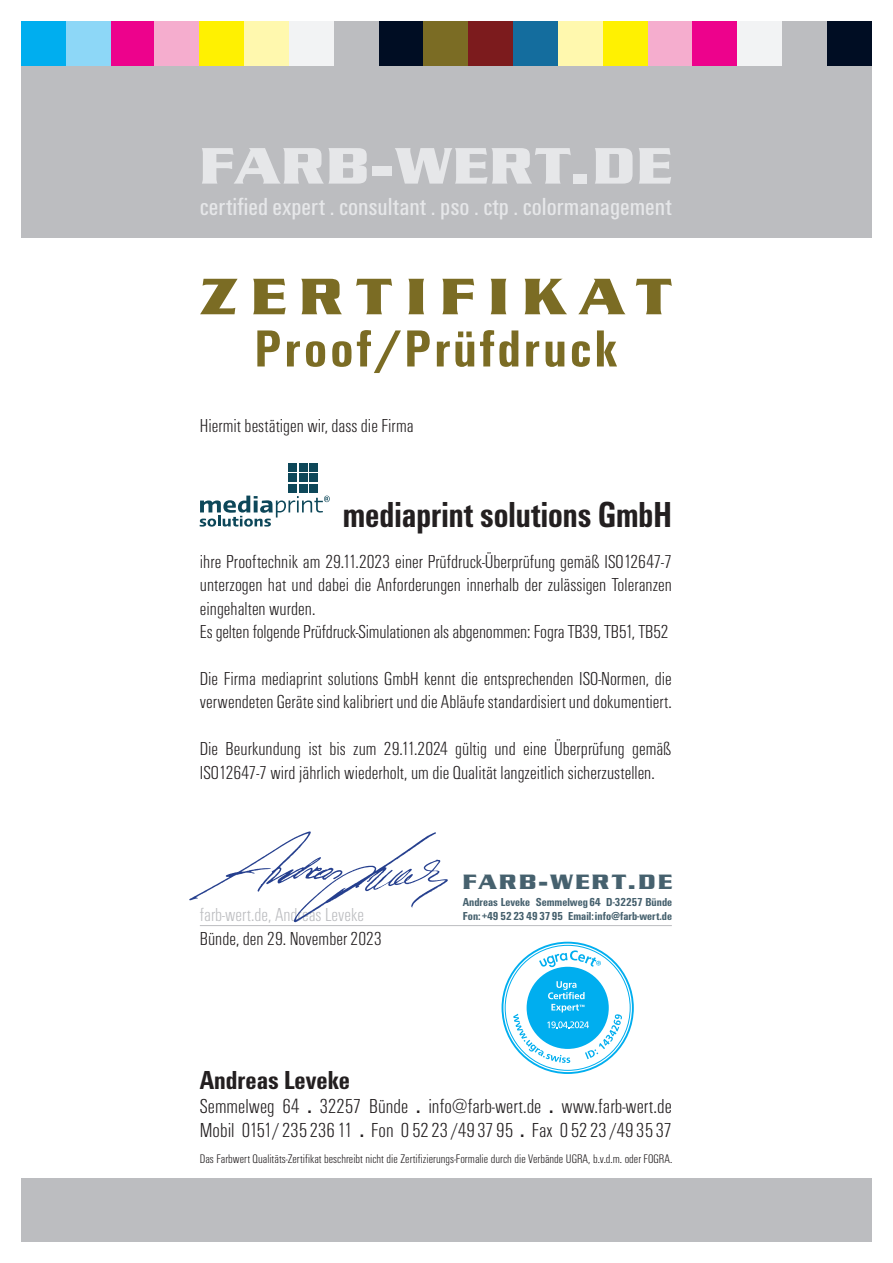
<style>
.page{position:relative;width:893px;height:1263px;background:#fff}
.page>*{position:absolute;margin:0;border:0;box-sizing:border-box;transform-origin:0 0}
.t1{font:700 55.5px "Serpentine";letter-spacing:.03em;color:#e6e7e9}
.t2{font:700 55.5px "Serpentine";letter-spacing:.24em;color:#7b6c24}
.t3{font:700 condensed 54px "U001 T";letter-spacing:.06em;color:#7b6c24}
.t4{font:700 condensed 37.5px "U001 T";color:#231f20;scale:.92 1}
.t5{font:700 condensed 27px "U001 T";color:#231f20}
.t6{font:condensed 25.65px "U001 T";color:#e6e7e9}
.t7{font:700 22.5px "Serpentine";letter-spacing:.105em;color:#46616e}
.t8{font:21px/24px "U001 T Ligh Cond";color:#231f20}
.t9{font:19.5px/23.4px "U001 T Ligh Cond";color:#231f20}
.t10{font:19.5px "U001 T Ligh Cond";color:#bcbdc0}
.t11{font:12.9px "U001 T Ligh Cond";color:#231f20}
.t12{font:700 condensed 12px/14.4px "U001 T";color:#46616e}
.s1{font-family:"U001 T";font-weight:700;font-stretch:condensed}
</style>
<div class="page">
<div style="left:21px;top:1178px;width:851px;height:64px;background:#bcbdc0"></div>
<div style="left:21px;top:21px;width:851px;height:217px;background:#bcbdc0"></div>
<div style="left:21px;top:21px;width:45px;height:45px;background:#00aeef"></div>
<div style="left:66px;top:21px;width:45px;height:45px;background:#8dd7f7"></div>
<div style="left:111px;top:21px;width:45px;height:45px;background:#ed028c"></div>
<div style="left:154px;top:21px;width:45px;height:45px;background:#f5adce"></div>
<div style="left:199px;top:21px;width:45px;height:45px;background:#fff101"></div>
<div style="left:244px;top:21px;width:45px;height:45px;background:#fff8ae"></div>
<div style="left:289px;top:21px;width:45px;height:45px;background:#f2f3f4"></div>
<div style="left:379px;top:21px;width:45px;height:45px;background:#000d23"></div>
<div style="left:423px;top:21px;width:45px;height:45px;background:#7b6c24"></div>
<div style="left:468px;top:21px;width:45px;height:45px;background:#7c1b1d"></div>
<div style="left:513px;top:21px;width:45px;height:45px;background:#146d9e"></div>
<div style="left:558px;top:21px;width:45px;height:45px;background:#fff8ae"></div>
<div style="left:603px;top:21px;width:45px;height:45px;background:#fff101"></div>
<div style="left:648px;top:21px;width:45px;height:45px;background:#f5adce"></div>
<div style="left:692px;top:21px;width:45px;height:45px;background:#ed028c"></div>
<div style="left:737px;top:21px;width:45px;height:45px;background:#f2f3f4"></div>
<div style="left:827px;top:21px;width:45px;height:45px;background:#000d23"></div>
<svg style="left:502px;top:943px;width:131px;height:130px"></svg>
<hr style="left:200px;top:925px;width:472px;height:1px;background:#bcbdc0">
<img style="left:189px;top:831px;width:259px;height:92px">
<div style="left:289px;top:463px;width:8px;height:8px;background:#0d4759"></div>
<div style="left:289px;top:473px;width:8px;height:9px;background:#0d4759"></div>
<div style="left:289px;top:484px;width:8px;height:8px;background:#0d4759"></div>
<div style="left:299px;top:463px;width:8px;height:8px;background:#0d4759"></div>
<div style="left:299px;top:473px;width:8px;height:9px;background:#0d4759"></div>
<div style="left:299px;top:484px;width:8px;height:8px;background:#0d4759"></div>
<div style="left:309px;top:463px;width:9px;height:8px;background:#0d4759"></div>
<div style="left:309px;top:473px;width:9px;height:9px;background:#0d4759"></div>
<div style="left:309px;top:484px;width:9px;height:8px;background:#0d4759"></div>
<svg style="left:200px;top:496px;width:130px;height:31px"></svg>
<h1 class="t1" style="left:200px;top:134px;width:473px">FARB-WERT.DE</h1>
<h3 class="t6" style="left:200px;top:192px;width:473px">certified expert . consultant . pso . ctp . colormanagement</h3>
<h1 class="t2" style="left:200px;top:264px;width:473px">ZERTIFIKAT</h1>
<h2 class="t3" style="left:255px;top:317px;width:364px">Proof/Prüfdruck</h2>
<p class="t9" style="left:200px;top:414px;width:215px">Hiermit bestätigen wir, dass die Firma</p>
<h3 class="t4" style="left:343px;top:492px;width:359px">mediaprint solutions GmbH</h3>
<p class="t9" style="left:200px;top:550px;width:473px">ihre Prooftechnik am 29.11.2023 einer Prüfdruck-Überprüfung gemäß ISO12647-7 unterzogen hat und dabei die Anforderungen innerhalb der zulässigen Toleranzen eingehalten wurden.<br>Es gelten folgende Prüfdruck-Simulationen als abgenommen: Fogra TB39, TB51, TB52</p>
<p class="t9" style="left:200px;top:667px;width:473px">Die Firma mediaprint solutions GmbH kennt die entsprechenden ISO-Normen, die verwendeten Geräte sind kalibriert und die Abläufe standardisiert und dokumentiert.</p>
<p class="t9" style="left:200px;top:737px;width:473px">Die Beurkundung ist bis zum 29.11.2024 gültig und eine Überprüfung gemäß<br>ISO12647-7 wird jährlich wiederholt, um die Qualität langzeitlich sicherzustellen.</p>
<p class="t10" style="left:200px;top:904px;width:166px">farb-wert.de, Andreas Leveke</p>
<p class="t9" style="left:200px;top:926px;width:183px">Bünde, den 29. November 2023</p>
<p class="t7" style="left:463px;top:869px;width:211px">FARB-WERT.DE</p>
<p class="t12" style="left:463px;top:894px;width:211px">Andreas Leveke Semmelweg 64 D-32257 Bünde<br>Fon: +49 52 23 49 37 95 Email: info@farb-wert.de</p>
<h3 class="t5" style="left:200px;top:1064px;width:152px">Andreas Leveke</h3>
<p class="t8" style="left:200px;top:1094px;width:473px">Semmelweg 64 <span class="s1">.</span> 32257 Bünde <span class="s1">.</span> info@farb-wert.de <span class="s1">.</span> www.farb-wert.de<br>Mobil 0151/ 235 236 11 <span class="s1">.</span> Fon 0 52 23 /49 37 95 <span class="s1">.</span> Fax 0 52 23 /49 35 37</p>
<p class="t11" style="left:200px;top:1151px;width:474px">Das Farbwert Qualitäts-Zertifikat beschreibt nicht die Zertifizierungs-Formalie durch die Verbände UGRA, b.v.d.m. oder FOGRA.</p>
</div>
